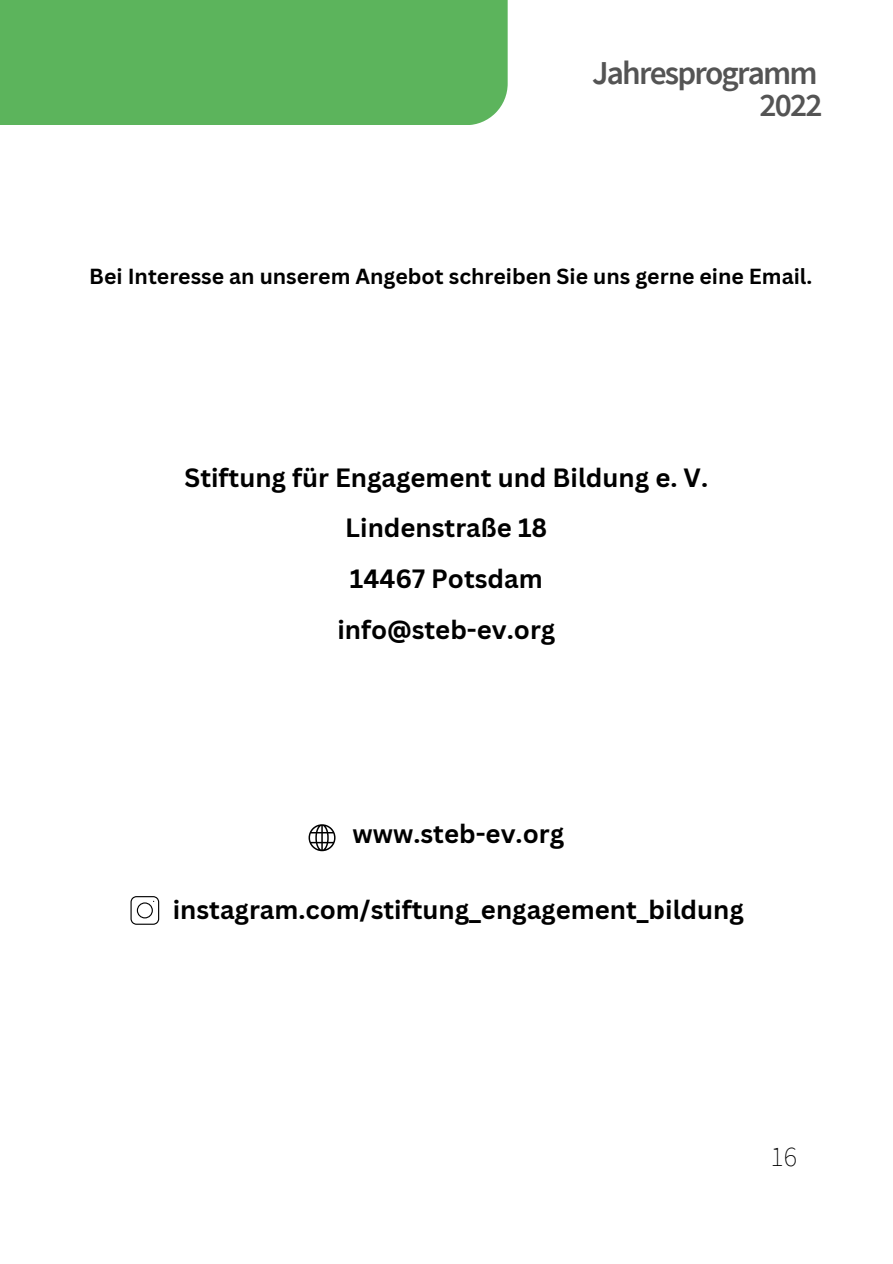
<style>
.page{position:relative;width:893px;height:1264px;background:#fff}
.page>*{position:absolute;margin:0;border:0;box-sizing:border-box;transform-origin:0 0}
.t1{font:600 33.3px "Source Sans Pro";letter-spacing:-.055em;color:#545454}
.t2{font:200 28.2px "Source Sans Pro";color:#000}
.t3{font:700 25.65px "Canva Sans";color:#000}
.t4{font:700 21.15px "Canva Sans";color:#000}
</style>
<div class="page">
<div style="left:0;top:0;width:507px;height:125px;background:#5cb45c"></div>
<svg style="left:308px;top:824px;width:27px;height:27px"></svg>
<svg style="left:130px;top:896px;width:29px;height:28px"></svg>
<p class="t1" style="left:592px;top:51px;width:227px">Jahresprogramm</p>
<p class="t1" style="left:759px;top:83px;width:65px">2022</p>
<p class="t4" style="left:89px;top:262px;width:724px">Bei Interesse an unserem Angebot schreiben Sie uns gerne eine Email.</p>
<p class="t3" style="left:184px;top:459px;width:525px">Stiftung für Engagement und Bildung e. V.</p>
<p class="t3" style="left:345px;top:510px;width:203px">Lindenstraße 18</p>
<p class="t3" style="left:350px;top:560px;width:194px">14467 Potsdam</p>
<p class="t3" style="left:337px;top:611px;width:219px">info@steb-ev.org</p>
<p class="t3" style="left:352px;top:815px;width:213px">www.steb-ev.org</p>
<p class="t3" style="left:173px;top:892px;width:572px">instagram.com/stiftung_engagement_bildung</p>
<p class="t2" style="left:770px;top:1137px;width:28px">16</p>
</div>
